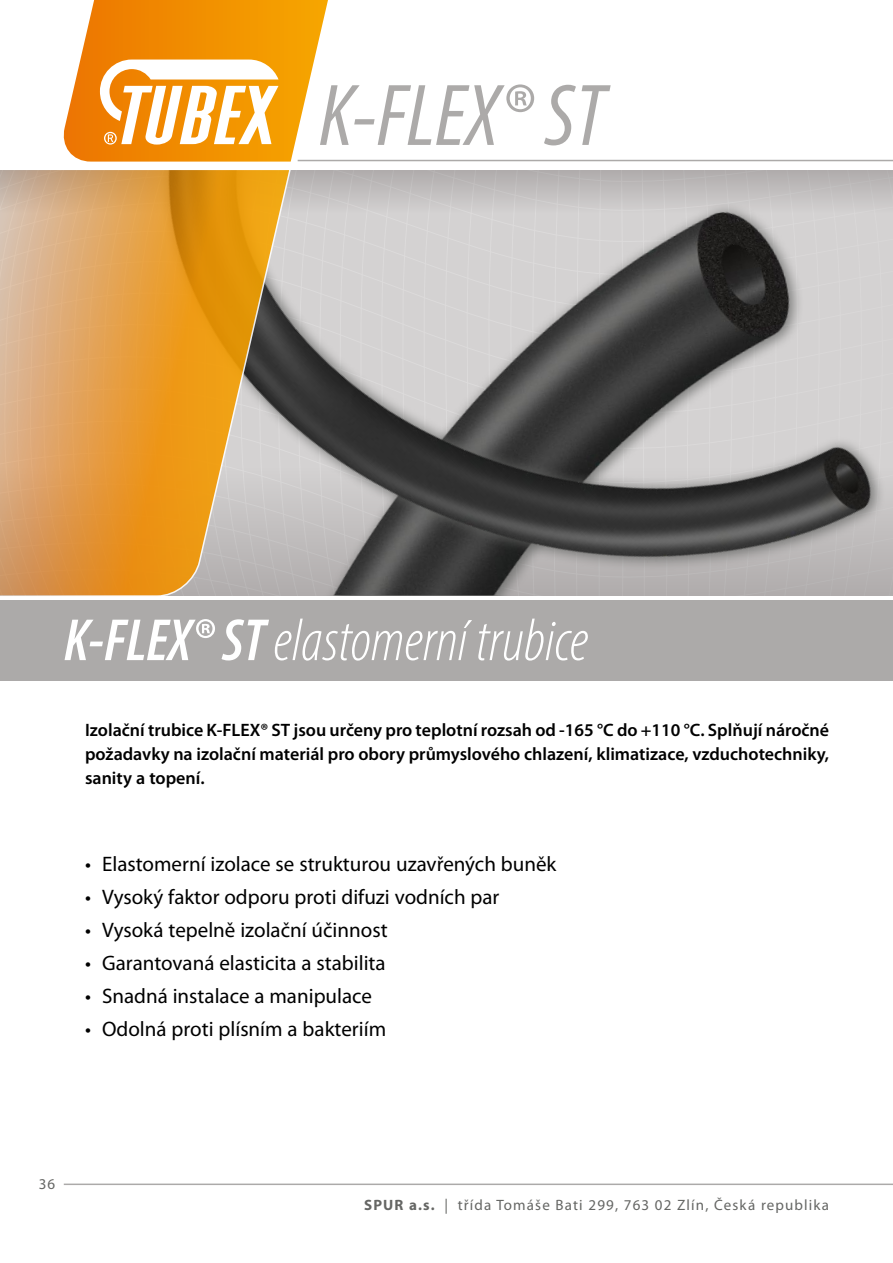
<style>
.page{position:relative;width:893px;height:1263px;background:#fff}
.page>*{position:absolute;margin:0;border:0;box-sizing:border-box;transform-origin:0 0}
.t1{font:italic condensed 88.5px "Myriad Pro";color:#acaaa9}
.t2{font:italic 300 condensed 60px "Myriad Pro";color:#fff}
.t3{font:21px "Myriad Pro";color:#000}
.t4{font:600 18px/24px "Myriad Pro";color:#000;text-align:justify}
.t5{font:15px "Myriad Pro";letter-spacing:.075em;color:#656664}
.s1{font-weight:600}
.s2{font-weight:700}
</style>
<div class="page">
<hr style="left:64px;top:1183px;width:829px;height:2px;background:#acaaa9">
<div style="left:0;top:600px;width:893px;height:80px;background:#acaaa9"></div>
<hr style="left:298px;top:160px;width:595px;height:1px;background:#acaaa9">
<svg style="left:63px;top:0;width:265px;height:162px"></svg>
<img style="left:292px;top:170px;width:601px;height:425px">
<svg style="left:0;top:170px;width:292px;height:426px;background:#d8a156"></svg>
<h1 class="t1" style="left:319px;top:62px;width:287px">K-FLEX® ST</h1>
<h2 class="t2" style="left:64px;top:605px;width:526px"><span class="s1">K-FLEX® ST</span> elastomerní trubice</h2>
<p class="t4" style="left:85px;top:719px;width:746px">Izolační trubice K-FLEX® ST jsou určeny pro teplotní rozsah od -165 °C do +110 °C. Splňují náročné požadavky na izolační materiál pro obory průmyslového chlazení, klimatizace, vzduchotechniky, sanity a topení.</p>
<p class="t3" style="left:85px;top:851px;width:473px">• Elastomerní izolace se strukturou uzavřených buněk</p>
<p class="t3" style="left:85px;top:884px;width:416px">• Vysoký faktor odporu proti difuzi vodních par</p>
<p class="t3" style="left:85px;top:917px;width:304px">• Vysoká tepelně izolační účinnost</p>
<p class="t3" style="left:85px;top:950px;width:302px">• Garantovaná elasticita a stabilita</p>
<p class="t3" style="left:85px;top:983px;width:289px">• Snadná instalace a manipulace</p>
<p class="t3" style="left:85px;top:1016px;width:303px">• Odolná proti plísním a bakteriím</p>
<p class="t5" style="left:39px;top:1175px;width:18px">36</p>
<p class="t5" style="left:364px;top:1196px;width:466px"><span class="s2">SPUR a.s.</span> | třída Tomáše Bati 299, 763 02 Zlín, Česká republika</p>
</div>
